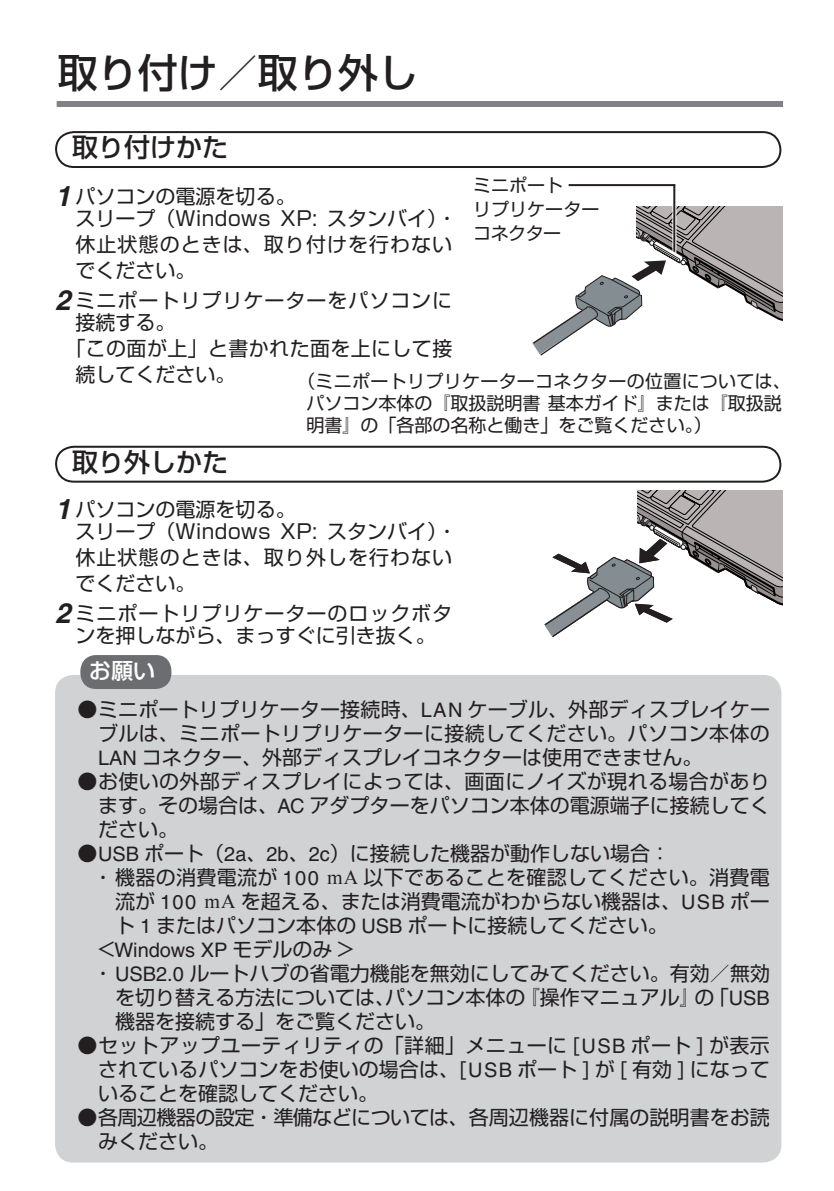
<style>
.page{position:relative;width:834px;height:1191px;background:#fff}
.page>*{position:absolute;margin:0;border:0;box-sizing:border-box;transform-origin:0 0}
.t1{font:40px "Shin Go Pro Medium 90 msp RKSJ H";color:#231f20}
.t2{font:26px "Shin Go Pro Medium 90 msp RKSJ H";color:#231f20}
.t3{font:22px "Shin Go Pro Medium 90 msp RKSJ H";color:#fff}
.t4{font:20px/24px "Shin Go Pro Regular 90 msp RKSJ H";color:#231f20;text-align:justify}
.t5{font:20px/26px "Shin Go Pro Regular 90 msp RKSJ H";letter-spacing:.05em;color:#231f20}
.t6{font:20px/26px "Shin Go Pro Regular 90 msp RKSJ H";letter-spacing:.02em;color:#231f20}
.t7{font:20px "Helvetica";color:#231f20}
.t8{font:18px/24px "Shin Go Pro Regular 90 msp RKSJ H";color:#231f20}
.s1{font-family:"Helvetica";font-weight:700;font-style:italic;font-size:28px}
.s2{font-family:"Helvetica"}
.s3{font-family:"Times New Roman"}
.s4{font-family:"Shin Go Pro Regular 90 msp RKSJ H"}
</style>
<div class="page">
<div style="left:55px;top:675px;width:726px;height:487px;background:#d1d2d4;border-radius:18px"></div>
<svg style="left:80px;top:655px;width:92px;height:34px;background:#757679"></svg>
<svg style="left:532px;top:206px;width:250px;height:150px"></svg>
<div style="left:55px;top:131px;width:726px;height:37px;border:2px solid #231f20;border-radius:18px"></div>
<div style="left:55px;top:446px;width:726px;height:37px;border:2px solid #231f20;border-radius:18px"></div>
<hr style="left:568px;top:184px;width:107px;height:2px;background:#231f20">
<svg style="left:672px;top:202px;width:4px;height:51px"></svg>
<hr style="left:673px;top:184px;width:2px;height:68px;background:#231f20">
<svg style="left:544px;top:491px;width:238px;height:146px"></svg>
<div style="left:57px;top:101px;width:725px;height:6px;background:#808285"></div>
<h1 class="t1" style="left:58px;top:58px;width:362px">取り付け／取り外し</h1>
<h2 class="t2" style="left:72px;top:138px;width:157px">取り付けかた</h2>
<p class="t4" style="left:75px;top:188px;width:383px;line-height:22px;text-indent:-20px"><span class="s1">1</span> パソコンの電源を切る。<br>スリープ（Windows XP: スタンバイ）・</p>
<p class="t5" style="left:75px;top:234px;width:378px">休止状態のときは、取り付けを行わないでください。</p>
<p class="t5" style="left:75px;top:292px;width:378px;line-height:22px;text-indent:-20px"><span class="s1">2</span> ミニポートリプリケーターをパソコンに接続する。</p>
<p class="t6" style="left:75px;top:338px;width:378px;text-indent:-10px">「この面が上」と書かれた面を上にして接続してください。</p>
<p class="t8" style="left:473px;top:176px;width:127px">ミニポート<br>リプリケーターコネクター</p>
<p class="t8" style="left:306px;top:373px;width:486px;line-height:22px;text-indent:-9px">（ミニポートリプリケーターコネクターの位置については、パソコン本体の『取扱説明書 基本ガイド』または『取扱説明書』の「各部の名称と働き」をご覧ください。）</p>
<h2 class="t2" style="left:72px;top:452px;width:158px">取り外しかた</h2>
<p class="t4" style="left:75px;top:501px;width:383px;line-height:22px;text-indent:-20px"><span class="s1">1</span> パソコンの電源を切る。<br>スリープ（Windows XP: スタンバイ）・</p>
<p class="t5" style="left:75px;top:547px;width:378px">休止状態のときは、取り外しを行わないでください。</p>
<p class="t5" style="left:55px;top:605px;width:398px;line-height:22px;text-align:center"><span class="s1">2</span> ミニポートリプリケーターのロックボタンを押しながら、まっすぐに引き抜く。</p>
<p class="t3" style="left:89px;top:663px;width:67px">お願い</p>
<p class="t4" style="left:98px;top:700px;width:673px;text-indent:-20px">● ミニポートリプリケーター接続時、<span class="s2">LAN</span> ケーブル、外部ディスプレイケーブルは、ミニポートリプリケーターに接続してください。パソコン本体の<span class="s2">LAN</span> コネクター、外部ディスプレイコネクターは使用できません。</p>
<p class="t4" style="left:98px;top:772px;width:673px;text-indent:-20px">● お使いの外部ディスプレイによっては、画面にノイズが現れる場合があります。その場合は、<span class="s2">AC</span> アダプターをパソコン本体の電源端子に接続してください。</p>
<p class="t4" style="left:78px;top:844px;width:594px">● <span class="s2">USB</span> ポート（<span class="s2">2a</span>、<span class="s2">2b</span>、<span class="s2">2c</span>）に接続した機器が動作しない場合：</p>
<p class="t4" style="left:93px;top:868px;width:678px">・ 機器の消費電流が <span class="s2">100</span> <span class="s3">mA</span> 以下であることを確認してください。消費電</p>
<p class="t4" style="left:115px;top:892px;width:656px">流が <span class="s2">100</span> <span class="s3">mA</span> を超える、または消費電流がわからない機器は、<span class="s2">USB</span> ポー</p>
<p class="t4" style="left:115px;top:916px;width:554px">ト <span class="s2">1</span> またはパソコン本体の <span class="s2">USB</span> ポートに接続してください。</p>
<p class="t7" style="left:98px;top:942px;width:257px"><span class="s4">&lt;</span>Windows XP <span class="s4">モデルのみ &gt;</span></p>
<p class="t4" style="left:115px;top:964px;width:656px;text-indent:-22px">・ <span class="s2">USB2.0</span> ルートハブの省電力機能を無効にしてみてください。有効／無効を切り替える方法については、パソコン本体の『操作マニュアル』の「<span class="s2">USB</span>機器を接続する」をご覧ください。</p>
<p class="t4" style="left:98px;top:1036px;width:673px;text-indent:-20px">● セットアップユーティリティの「詳細」メニューに [<span class="s2">USB</span> ポート ] が表示されているパソコンをお使いの場合は、[<span class="s2">USB</span> ポート ] が [ 有効 ] になっていることを確認してください。</p>
<p class="t4" style="left:98px;top:1108px;width:673px;text-indent:-20px">● 各周辺機器の設定・準備などについては、各周辺機器に付属の説明書をお読みください。</p>
</div>
